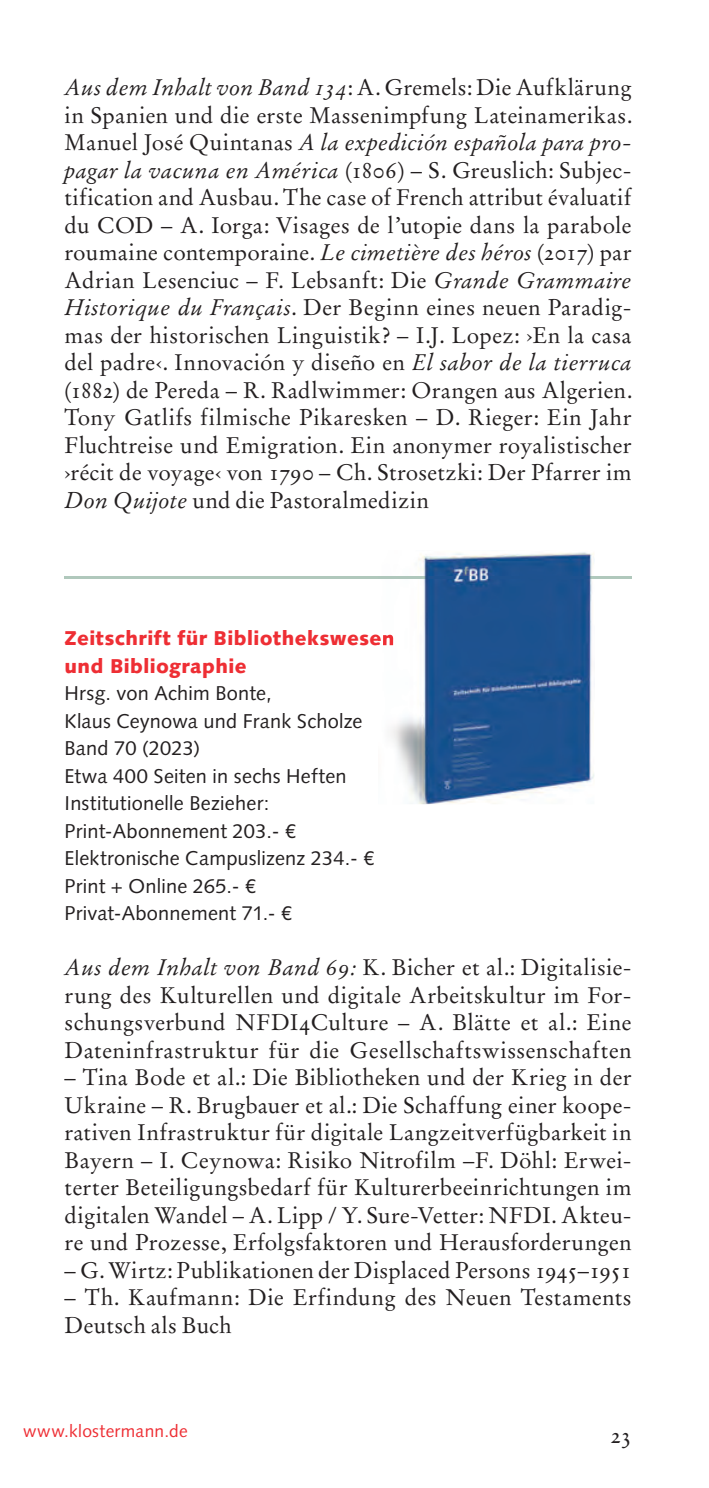
<style>
.page{position:relative;width:709px;height:1488px;background:#fff}
.page>*{position:absolute;margin:0;border:0;box-sizing:border-box;transform-origin:0 0}
.t1{font:22.5px/27.5px "BKA Stempel Garamond";letter-spacing:.015em;color:#231f20;text-align:justify}
.t2{font:20px/27.5px "Syntax";letter-spacing:.01em;color:#231f20}
.t3{font:900 20px/27.5px "Syntax";letter-spacing:.02em;color:#ee2e34}
.t4{font:17.25px "Syntax";letter-spacing:.015em;color:#ee2e34}
.s1{font-style:italic}
</style>
<div class="page">
<hr style="left:65px;top:576px;width:567px;height:3px;background:#b0c8bc">
<img style="left:383px;top:552px;width:211px;height:252px">
<img style="left:383px;top:576px;width:211px;height:3px">
<img style="left:378px;top:630px;width:16px;height:15px">
<p class="t1" style="left:65px;top:75px;width:568px"><span class="s1">Aus dem Inhalt von Band 134</span>: A. Gremels: Die Aufklärung in Spanien und die erste Massenimpfung Lateinamerikas.<br>Manuel José Quintanas <span class="s1">A la expedición española para pro&shy;pagar la vacuna en América</span> (1806) – S. Greuslich: Subjec&shy;tification and Ausbau. The case of French attribut évaluatif du COD – A. Iorga: Visages de l’utopie dans la parabole roumaine contemporaine. <span class="s1">Le cimetière des héros</span> (2017) par Adrian Lesenciuc – F. Lebsanft: Die <span class="s1">Grande Grammaire Historique du Français</span>. Der Beginn eines neuen Paradig&shy;mas der historischen Linguistik? – I.J. Lopez: ›En la casa del padre‹. Innovación y diseño en <span class="s1">El sabor de la tierruca </span>(1882) de Pereda – R. Radlwimmer: Orangen aus Algerien.<br>Tony Gatlifs filmische Pikaresken – D. Rieger: Ein Jahr Fluchtreise und Emigration. Ein anonymer royalistischer ›récit de voyage‹ von 1790 – Ch. Strosetzki: Der Pfarrer im <span class="s1">Don Quijote</span> und die Pastoralmedizin</p>
<p class="t3" style="left:65px;top:626px;width:331px">Zeitschrift für Bibliothekswesen und Bibliographie</p>
<p class="t2" style="left:65px;top:681px;width:311px">Hrsg. von Achim Bonte,<br>Klaus Ceynowa und Frank Scholze<br>Band 70 (2023)<br>Etwa 400 Seiten in sechs Heften<br>Institutionelle Bezieher:<br>Print-Abonnement 203.- €<br>Elektronische Campuslizenz 234.- €<br>Print + Online 265.- €<br>Privat-Abonnement 71.- €</p>
<p class="t1" style="left:65px;top:955px;width:568px"><span class="s1">Aus dem Inhalt von Band 69:</span> K. Bicher et al.: Digitalisie&shy;rung des Kulturellen und digitale Arbeitskultur im For&shy;schungsverbund NFDI4Culture – A. Blätte et al.: Eine Dateninfrastruktur für die Gesellschaftswissenschaften</p>
<p class="t1" style="left:65px;top:1065px;width:568px">– Tina Bode et al.: Die Bibliotheken und der Krieg in der Ukraine – R. Brugbauer et al.: Die Schaffung einer koope&shy;rativen Infrastruktur für digitale Langzeitverfügbarkeit in Bayern – I. Ceynowa: Risiko Nitrofilm –F. Döhl: Erwei&shy;terter Beteiligungsbedarf für Kulturerbeeinrichtungen im digitalen Wandel – A. Lipp / Y. Sure-Vetter: NFDI. Akteu&shy;re und Prozesse, Erfolgsfaktoren und Herausforderungen</p>
<p class="t1" style="left:65px;top:1258px;width:569px">– G. Wirtz: Publikationen der Displaced Persons 1945–1951</p>
<p class="t1" style="left:65px;top:1285px;width:569px">– Th. Kaufmann: Die Erfindung des Neuen Testaments<br>Deutsch als Buch</p>
<p class="t4" style="left:23px;top:1424px;width:166px">www.klostermann.de</p>
<p class="t1" style="left:610px;top:1423px;width:23px">23</p>
</div>
